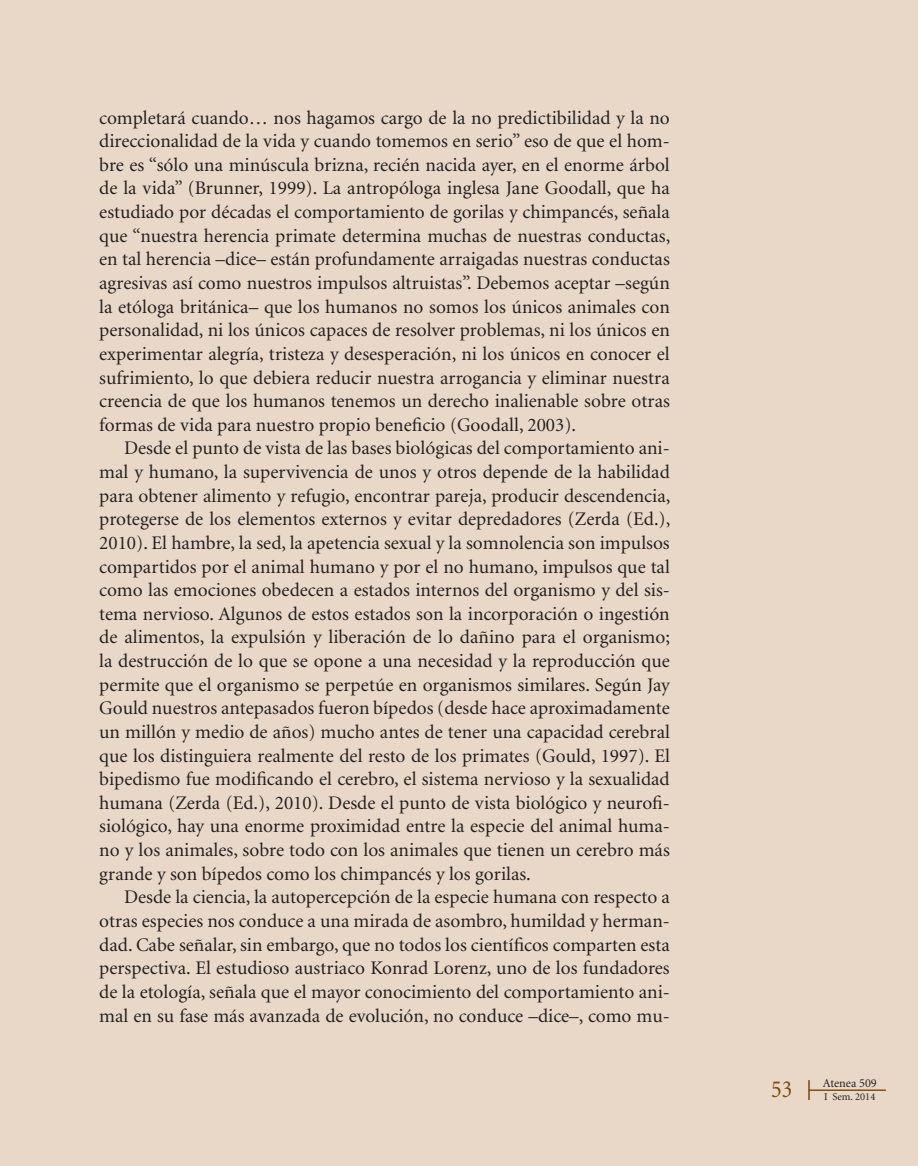
<style>
.page{position:relative;width:918px;height:1166px;background:#e9d8c7}
.page>*{position:absolute;margin:0;border:0;box-sizing:border-box;transform-origin:0 0}
.t1{font:24.5px "Minion";color:#7d4704;scale:.9 1}
.Texto_de_cuerpo_1ª_s{font:19.25px/23.6px "Minion";color:#231f20;text-align:justify}
.t2{font:12.25px "Minion";color:#231f20}
.t3{font:10.5px "Minion";color:#231f20}
</style>
<div class="page">
<hr style="left:809px;top:1090px;width:76px;height:1px;background:#7d4704">
<svg style="left:808px;top:1080px;width:1px;height:20px"></svg>
<p class="Texto_de_cuerpo_1ª_s" style="left:99px;top:106px;width:572px">completará cuando… nos hagamos cargo de la no predictibilidad y la no direccionalidad de la vida y cuando tomemos en serio” eso de que el hom&shy;bre es “sólo una minúscula brizna, recién nacida ayer, en el enorme árbol de la vida” (Brunner, 1999). La antropóloga inglesa Jane Goodall, que ha estudiado por décadas el comportamiento de gorilas y chimpancés, señala que “nuestra herencia primate determina muchas de nuestras conductas, en tal herencia –dice– están profundamente arraigadas nuestras conductas agresivas así como nuestros impulsos altruistas”. Debemos aceptar –según la etóloga británica– que los humanos no somos los únicos animales con personalidad, ni los únicos capaces de resolver problemas, ni los únicos en experimentar alegría, tristeza y desesperación, ni los únicos en conocer el sufrimiento, lo que debiera reducir nuestra arrogancia y eliminar nuestra creencia de que los humanos tenemos un derecho inalienable sobre otras formas de vida para nuestro propio beneficio (Goodall, 2003).</p>
<p class="Texto_de_cuerpo_1ª_s" style="left:99px;top:437px;width:572px;text-indent:25px">Desde el punto de vista de las bases biológicas del comportamiento ani&shy;mal y humano, la supervivencia de unos y otros depende de la habilidad para obtener alimento y refugio, encontrar pareja, producir descendencia, protegerse de los elementos externos y evitar depredadores (Zerda (Ed.), 2010). El hambre, la sed, la apetencia sexual y la somnolencia son impulsos compartidos por el animal humano y por el no humano, impulsos que tal como las emociones obedecen a estados internos del organismo y del sis&shy;tema nervioso. Algunos de estos estados son la incorporación o ingestión de alimentos, la expulsión y liberación de lo dañino para el organismo; la destrucción de lo que se opone a una necesidad y la reproducción que permite que el organismo se perpetúe en organismos similares. Según Jay Gould nuestros antepasados fueron bípedos (desde hace aproximadamente un millón y medio de años) mucho antes de tener una capacidad cerebral que los distinguiera realmente del resto de los primates (Gould, 1997). El bipedismo fue modificando el cerebro, el sistema nervioso y la sexualidad humana (Zerda (Ed.), 2010). Desde el punto de vista biológico y neurofi&shy;siológico, hay una enorme proximidad entre la especie del animal huma&shy;no y los animales, sobre todo con los animales que tienen un cerebro más grande y son bípedos como los chimpancés y los gorilas.</p>
<p class="Texto_de_cuerpo_1ª_s" style="left:99px;top:886px;width:572px;text-indent:25px">Desde la ciencia, la autopercepción de la especie humana con respecto a otras especies nos conduce a una mirada de asombro, humildad y herman&shy;dad. Cabe señalar, sin embargo, que no todos los científicos comparten esta perspectiva. El estudioso austriaco Konrad Lorenz, uno de los fundadores de la etología, señala que el mayor conocimiento del comportamiento ani&shy;mal en su fase más avanzada de evolución, no conduce –dice–, como mu-</p>
<p class="t2" style="left:823px;top:1077px;width:56px">Atenea 509</p>
<p class="t1" style="left:771px;top:1077px;width:25px">53</p>
<p class="t3" style="left:824px;top:1091px;width:53px">I Sem. 2014</p>
</div>
